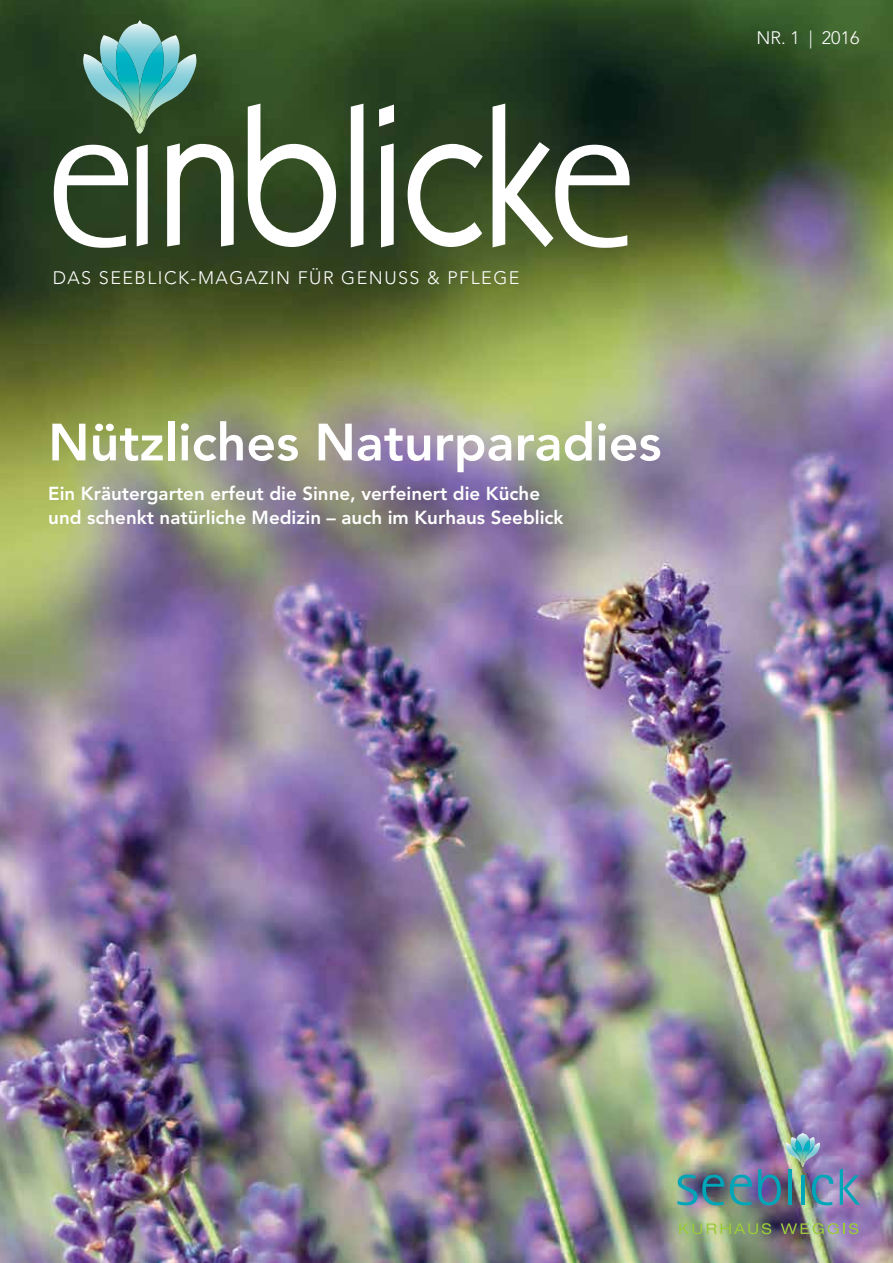
<style>
.page{position:relative;width:893px;height:1263px;background:#fff}
.page>*{position:absolute;margin:0;border:0;box-sizing:border-box;transform-origin:0 0}
.t1{font:800 51.9px "Avenir LT Std";color:#fff}
.t2{font:800 18.75px/23.1px "Avenir LT Std";color:#fff}
.t3{font:300 18px "Avenir LT Std";letter-spacing:.08em;color:#fff}
</style>
<div class="page">
<img style="left:0;top:0;width:893px;height:1263px">
<svg style="left:677px;top:1174px;width:47px;height:31px"></svg>
<svg style="left:730px;top:1174px;width:22px;height:31px"></svg>
<svg style="left:840px;top:1169px;width:20px;height:36px"></svg>
<img style="left:758px;top:1132px;width:75px;height:73px">
<svg style="left:679px;top:1223px;width:92px;height:11px"></svg>
<svg style="left:781px;top:1223px;width:77px;height:11px"></svg>
<svg style="left:83px;top:20px;width:116px;height:114px;background:#4d8474"></svg>
<img style="left:102px;top:64px;width:23px;height:32px">
<img style="left:125px;top:96px;width:16px;height:34px">
<img style="left:121px;top:86px;width:17px;height:36px">
<svg style="left:54px;top:145px;width:74px;height:103px"></svg>
<svg style="left:136px;top:143px;width:13px;height:104px"></svg>
<svg style="left:167px;top:143px;width:67px;height:104px"></svg>
<svg style="left:248px;top:104px;width:88px;height:143px"></svg>
<svg style="left:351px;top:104px;width:12px;height:143px"></svg>
<svg style="left:379px;top:105px;width:15px;height:142px"></svg>
<svg style="left:408px;top:144px;width:75px;height:103px"></svg>
<svg style="left:493px;top:104px;width:136px;height:144px"></svg>
<p class="t3" style="left:53px;top:267px;width:468px">DAS SEEBLICK-MAGAZIN FÜR GENUSS &amp; PFLEGE</p>
<h1 class="t1" style="left:48px;top:412px;width:615px">Nützliches Naturparadies</h1>
<p class="t2" style="left:48px;top:482px;width:517px">Ein Kräutergarten erfeut die Sinne, verfeinert die Küche und schenkt natürliche Medizin – auch im Kurhaus Seeblick</p>
<p class="t3" style="left:756px;top:27px;width:104px">NR. 1 | 2016</p>
</div>
